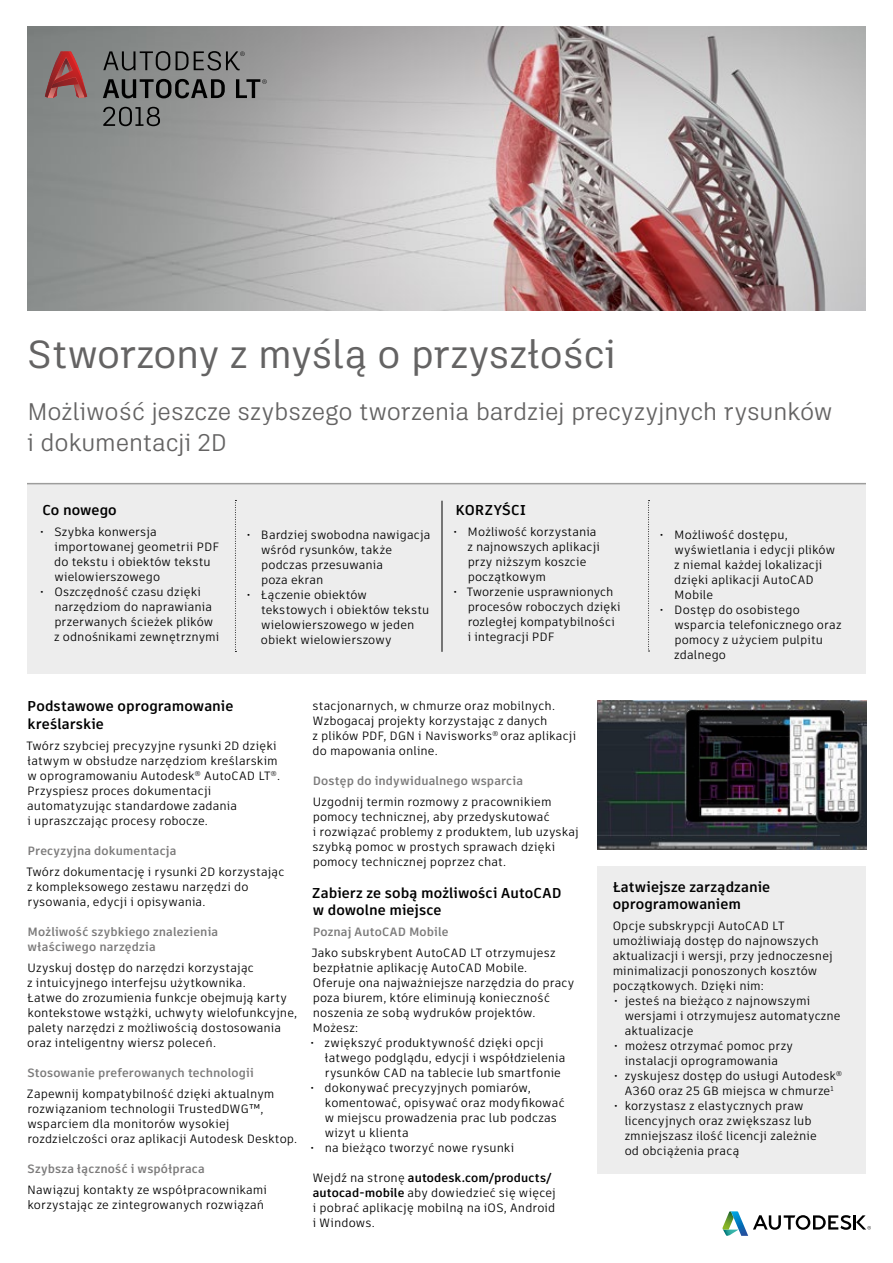
<style>
.page{position:relative;width:893px;height:1263px;background:#fff}
.page>*{position:absolute;margin:0;border:0;box-sizing:border-box;transform-origin:0 0}
.t1{font:39px "Artifakt Legend";letter-spacing:-.005em;color:#646363}
.t2{font:24px/31.5px "Artifakt Legend";letter-spacing:-.015em;color:#646363}
.t3{font:700 14.25px/17.2px "Artifakt Element";letter-spacing:.005em;color:#000}
.t4{font:12px/15px "Artifakt Element";letter-spacing:.01em;color:#000}
.t5{font:700 12px/15px "Artifakt Element";letter-spacing:.01em;color:#7c7b7b}
.s1{font-weight:700}
</style>
<div class="page">
<img style="left:27px;top:27px;width:839px;height:284px">
<div style="left:598px;top:866px;width:268px;height:308px;background:#ededed"></div>
<svg style="left:722px;top:1211px;width:149px;height:25px"></svg>
<div style="left:27px;top:483px;width:839px;height:190px;background:#ededed"></div>
<svg style="left:235px;top:500px;width:1px;height:152px"></svg>
<hr style="left:442px;top:501px;width:1px;height:151px;background:#000">
<svg style="left:648px;top:500px;width:1px;height:152px"></svg>
<hr style="left:27px;top:483px;width:839px;height:1px;background:#9d9d9c">
<svg style="left:45px;top:51px;width:42px;height:47px;background:#985656"></svg>
<svg style="left:103px;top:51px;width:67px;height:20px"></svg>
<svg style="left:176px;top:51px;width:12px;height:19px"></svg>
<svg style="left:194px;top:51px;width:51px;height:20px"></svg>
<svg style="left:103px;top:79px;width:122px;height:19px;background:#555656"></svg>
<svg style="left:236px;top:79px;width:31px;height:19px"></svg>
<svg style="left:103px;top:107px;width:57px;height:19px"></svg>
<img style="left:598px;top:700px;width:268px;height:149px">
<h1 class="t1" style="left:27px;top:327px;width:591px">Stworzony z myślą o przyszłości</h1>
<h2 class="t2" style="left:27px;top:396px;width:807px">Możliwość jeszcze szybszego tworzenia bardziej precyzyjnych rysunków i dokumentacji 2D</h2>
<p class="t3" style="left:42px;top:502px;width:76px">Co nowego</p>
<p class="t4" style="left:54px;top:525px;width:166px;text-indent:-14px">• Szybka konwersja importowanej geometrii PDF do tekstu i obiektów tekstu wielowierszowego</p>
<p class="t4" style="left:54px;top:585px;width:167px;text-indent:-14px">• Oszczędność czasu dzięki narzędziom do naprawiania przerwanych ścieżek plików z odnośnikami zewnętrznymi</p>
<p class="t4" style="left:261px;top:527px;width:171px;text-indent:-14px">• Bardziej swobodna nawigacja wśród rysunków, także podczas przesuwania<br>poza ekran</p>
<p class="t4" style="left:261px;top:587px;width:170px;text-indent:-14px">• Łączenie obiektów tekstowych i obiektów tekstu wielowierszowego w jeden obiekt wielowierszowy</p>
<p class="t3" style="left:456px;top:502px;width:72px">KORZYŚCI</p>
<p class="t4" style="left:468px;top:525px;width:134px;text-indent:-14px">• Możliwość korzystania z najnowszych aplikacji przy niższym koszcie początkowym</p>
<p class="t4" style="left:468px;top:585px;width:155px;text-indent:-14px">• Tworzenie usprawnionych procesów roboczych dzięki rozległej kompatybilności i integracji PDF</p>
<p class="t4" style="left:674px;top:527px;width:162px;text-indent:-14px">• Możliwość dostępu, wyświetlania i edycji plików z niemal każdej lokalizacji dzięki aplikacji AutoCAD<br>Mobile</p>
<p class="t4" style="left:674px;top:602px;width:169px;text-indent:-14px">• Dostęp do osobistego wsparcia telefonicznego oraz pomocy z użyciem pulpitu zdalnego</p>
<p class="t3" style="left:27px;top:698px;width:208px">Podstawowe oprogramowanie kreślarskie</p>
<p class="t4" style="left:27px;top:738px;width:255px">Twórz szybciej precyzyjne rysunki 2D dzięki łatwym w obsłudze narzędziom kreślarskim w oprogramowaniu Autodesk<sup>®</sup> AutoCAD LT<sup>®</sup>.<br>Przyspiesz proces dokumentacji automatyzując standardowe zadania<br>i upraszczając procesy robocze.</p>
<p class="t5" style="left:28px;top:843px;width:150px">Precyzyjna dokumentacja</p>
<p class="t4" style="left:27px;top:864px;width:259px">Twórz dokumentację i rysunki 2D korzystając z kompleksowego zestawu narzędzi do rysowania, edycji i opisywania.</p>
<p class="t5" style="left:28px;top:924px;width:192px">Możliwość szybkiego znalezienia właściwego narzędzia</p>
<p class="t4" style="left:27px;top:960px;width:272px">Uzyskuj dostęp do narzędzi korzystając<br>z intuicyjnego interfejsu użytkownika.<br>Łatwe do zrozumienia funkcje obejmują karty kontekstowe wstążki, uchwyty wielofunkcyjne, palety narzędzi z możliwością dostosowania oraz inteligentny wiersz poleceń.</p>
<p class="t5" style="left:28px;top:1065px;width:228px">Stosowanie preferowanych technologii</p>
<p class="t4" style="left:27px;top:1086px;width:272px">Zapewnij kompatybilność dzięki aktualnym rozwiązaniom technologii TrustedDWG™, wsparciem dla monitorów wysokiej rozdzielczości oraz aplikacji Autodesk Desktop.</p>
<p class="t5" style="left:28px;top:1161px;width:179px">Szybsza łączność i współpraca</p>
<p class="t4" style="left:27px;top:1182px;width:241px">Nawiązuj kontakty ze współpracownikami korzystając ze zintegrowanych rozwiązań</p>
<p class="t4" style="left:313px;top:698px;width:265px">stacjonarnych, w chmurze oraz mobilnych.<br>Wzbogacaj projekty korzystając z danych<br>z plików PDF, DGN i Navisworks<sup>®</sup> oraz aplikacji do mapowania online.</p>
<p class="t5" style="left:313px;top:773px;width:212px">Dostęp do indywidualnego wsparcia</p>
<p class="t4" style="left:313px;top:794px;width:268px">Uzgodnij termin rozmowy z pracownikiem pomocy technicznej, aby przedyskutować<br>i rozwiązać problemy z produktem, lub uzyskaj szybką pomoc w prostych sprawach dzięki pomocy technicznej poprzez chat.</p>
<p class="t3" style="left:312px;top:884px;width:251px">Zabierz ze sobą możliwości AutoCAD w dowolne miejsce</p>
<p class="t5" style="left:313px;top:924px;width:137px">Poznaj AutoCAD Mobile</p>
<p class="t4" style="left:311px;top:945px;width:264px">Jako subskrybent AutoCAD LT otrzymujesz bezpłatnie aplikację AutoCAD Mobile.<br>Oferuje ona najważniejsze narzędzia do pracy poza biurem, które eliminują konieczność noszenia ze sobą wydruków projektów.<br>Możesz:</p>
<p class="t4" style="left:325px;top:1035px;width:242px;text-indent:-14px">• zwiększyć produktywność dzięki opcji łatwego podglądu, edycji i współdzielenia rysunków CAD na tablecie lub smartfonie</p>
<p class="t4" style="left:325px;top:1080px;width:241px;text-indent:-14px">• dokonywać precyzyjnych pomiarów, komentować, opisywać oraz modyfikować w miejscu prowadzenia prac lub podczas wizyt u klienta</p>
<p class="t4" style="left:310px;top:1140px;width:206px">• na bieżąco tworzyć nowe rysunki</p>
<p class="t4" style="left:313px;top:1170px;width:245px">Wejdź na stronę <span class="s1">autodesk.com/products/ autocad-mobile</span> aby dowiedzieć się więcej i pobrać aplikację mobilną na iOS, Android i Windows.</p>
<p class="t3" style="left:613px;top:878px;width:159px">Łatwiejsze zarządzanie oprogramowaniem</p>
<p class="t4" style="left:613px;top:919px;width:222px">Opcje subskrypcji AutoCAD LT umożliwiają dostęp do najnowszych aktualizacji i wersji, przy jednoczesnej minimalizacji ponoszonych kosztów początkowych. Dzięki nim:</p>
<p class="t4" style="left:625px;top:994px;width:217px;text-indent:-10px">• jesteś na bieżąco z najnowszymi wersjami i otrzymujesz automatyczne aktualizacje</p>
<p class="t4" style="left:614px;top:1039px;width:180px;text-align:center">• możesz otrzymać pomoc przy instalacji oprogramowania</p>
<p class="t4" style="left:614px;top:1069px;width:230px;text-align:center">• zyskujesz dostęp do usługi Autodesk<sup>®<br></sup>A360 oraz 25 GB miejsca w chmurze<sup>1</sup></p>
<p class="t4" style="left:625px;top:1099px;width:194px;text-indent:-10px">• korzystasz z elastycznych praw licencyjnych oraz zwiększasz lub zmniejszasz ilość licencji zależnie od obciążenia pracą</p>
</div>
